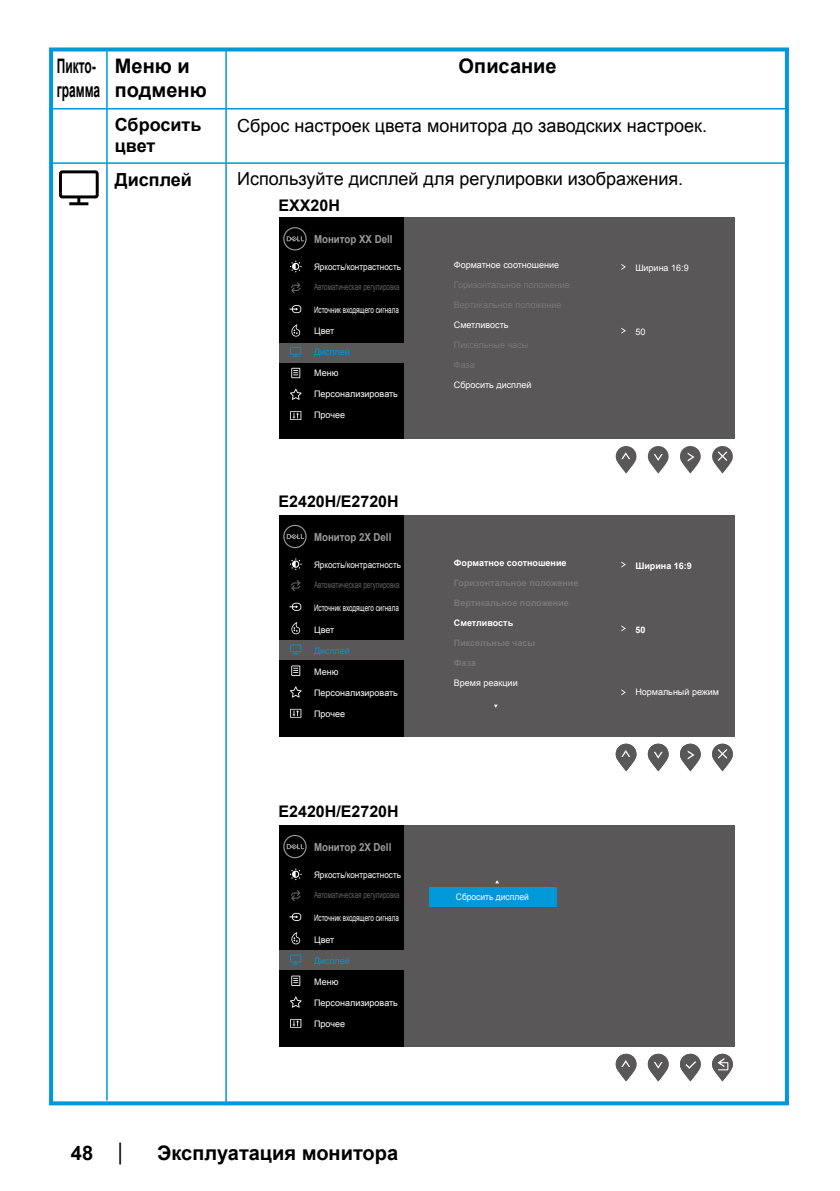
<style>
.page{position:relative;width:840px;height:1191px;background:#fff}
.page>*{position:absolute;margin:0;border:0;box-sizing:border-box;transform-origin:0 0}
.t1{font:700 20px/24px "Arial";color:#000}
.t2{font:700 20px/24px "Arial";color:#000;scale:.6 1}
.t3{font:18px "Arial";color:#000}
.t4{font:700 18px/21.6px "Arial";color:#000}
.t5{font:700 16px "Arial";color:#000}
.t6{font:700 11px "Arial";color:#9b9b9b;scale:.88 1}
.t7{font:9px "Arial";color:#fff}
.t8{font:9px "Arial";color:#636363;scale:.7 1}
.t9{font:9px "Arial";color:#fff;scale:.7 1}
.t10{font:9px "Arial";color:#fff;scale:.9 1}
.t11{font:9px "Arial";color:#787878}
.t12{font:700 9px "Arial";color:#787878}
.t13{font:700 9px "Arial";color:#fff}
.t14{font:9px "Arial";color:#0098d9}
.t15{font:9px "Arial";color:#fff;scale:.94 1}
.s1{font-weight:400;font-size:18px}
</style>
<div class="page">
<hr style="left:53px;top:162px;width:734px;height:2px;background:#0098d9">
<hr style="left:69px;top:202px;width:19px;height:3px;background:#000">
<svg style="left:59px;top:170px;width:40px;height:34px"></svg>
<svg style="left:680px;top:446px;width:20px;height:27px"></svg>
<svg style="left:712px;top:446px;width:20px;height:27px"></svg>
<svg style="left:647px;top:446px;width:21px;height:27px"></svg>
<svg style="left:615px;top:446px;width:21px;height:27px"></svg>
<div style="left:279px;top:218px;width:455px;height:221px;background:#595757"></div>
<div style="left:279px;top:218px;width:125px;height:221px;background:#000"></div>
<div style="left:279px;top:343px;width:125px;height:19px;background:#595757"></div>
<svg style="left:283px;top:227px;width:23px;height:23px"></svg>
<svg style="left:290px;top:261px;width:11px;height:11px"></svg>
<svg style="left:291px;top:282px;width:9px;height:11px"></svg>
<svg style="left:291px;top:324px;width:9px;height:12px"></svg>
<svg style="left:290px;top:347px;width:11px;height:9px"></svg>
<svg style="left:291px;top:368px;width:9px;height:10px"></svg>
<svg style="left:290px;top:389px;width:11px;height:11px"></svg>
<svg style="left:290px;top:411px;width:11px;height:9px"></svg>
<svg style="left:289px;top:305px;width:12px;height:8px"></svg>
<svg style="left:621px;top:264px;width:4px;height:6px"></svg>
<svg style="left:621px;top:328px;width:4px;height:6px"></svg>
<hr style="left:51px;top:108px;width:736px;height:1px;background:#0098d9">
<hr style="left:106px;top:51px;width:2px;height:1049px;background:#0098d9">
<hr style="left:225px;top:50px;width:2px;height:1055px;background:#0098d9">
<svg style="left:784px;top:51px;width:4px;height:1050px;fill:#0098d9"></svg>
<svg style="left:49px;top:51px;width:4px;height:1050px;fill:#0098d9"></svg>
<svg style="left:49px;top:47px;width:739px;height:4px;fill:#0098d9"></svg>
<svg style="left:49px;top:1101px;width:739px;height:4px;fill:#0098d9"></svg>
<svg style="left:712px;top:743px;width:20px;height:28px"></svg>
<svg style="left:647px;top:743px;width:21px;height:28px"></svg>
<svg style="left:615px;top:743px;width:21px;height:28px"></svg>
<div style="left:279px;top:515px;width:455px;height:221px;background:#595757"></div>
<div style="left:279px;top:515px;width:125px;height:221px;background:#000"></div>
<div style="left:279px;top:640px;width:125px;height:20px;background:#595757"></div>
<svg style="left:283px;top:525px;width:23px;height:23px"></svg>
<svg style="left:290px;top:558px;width:11px;height:12px"></svg>
<svg style="left:291px;top:580px;width:9px;height:11px"></svg>
<svg style="left:291px;top:622px;width:9px;height:12px"></svg>
<svg style="left:290px;top:644px;width:11px;height:10px"></svg>
<svg style="left:291px;top:665px;width:9px;height:11px"></svg>
<svg style="left:290px;top:686px;width:11px;height:11px"></svg>
<svg style="left:290px;top:709px;width:11px;height:8px"></svg>
<svg style="left:289px;top:603px;width:12px;height:8px"></svg>
<svg style="left:621px;top:561px;width:4px;height:6px"></svg>
<svg style="left:621px;top:625px;width:4px;height:6px"></svg>
<svg style="left:621px;top:689px;width:4px;height:6px"></svg>
<svg style="left:647px;top:1053px;width:21px;height:28px"></svg>
<svg style="left:615px;top:1053px;width:21px;height:28px"></svg>
<div style="left:279px;top:825px;width:455px;height:221px;background:#595757"></div>
<div style="left:279px;top:825px;width:125px;height:221px;background:#000"></div>
<div style="left:279px;top:950px;width:125px;height:20px;background:#595757"></div>
<svg style="left:283px;top:835px;width:23px;height:23px"></svg>
<svg style="left:290px;top:868px;width:11px;height:12px"></svg>
<svg style="left:291px;top:890px;width:9px;height:11px"></svg>
<svg style="left:291px;top:932px;width:9px;height:12px"></svg>
<svg style="left:290px;top:954px;width:11px;height:10px"></svg>
<svg style="left:291px;top:975px;width:9px;height:11px"></svg>
<svg style="left:290px;top:996px;width:11px;height:11px"></svg>
<svg style="left:290px;top:1019px;width:11px;height:8px"></svg>
<svg style="left:289px;top:913px;width:12px;height:8px"></svg>
<div style="left:428px;top:887px;width:128px;height:19px;background:#0098d9"></div>
<svg style="left:712px;top:1053px;width:20px;height:28px"></svg>
<svg style="left:680px;top:743px;width:20px;height:28px"></svg>
<svg style="left:680px;top:1053px;width:20px;height:28px"></svg>
<h1 class="t2" style="left:57px;top:54px;width:74px">Пикто&shy;грамма</h1>
<h1 class="t1" style="left:115px;top:54px;width:93px">Меню и подменю</h1>
<h1 class="t1" style="left:458px;top:54px;width:99px">Описание</h1>
<h2 class="t4" style="left:115px;top:114px;width:88px">Сбросить цвет</h2>
<h2 class="t4" style="left:115px;top:169px;width:79px">Дисплей</h2>
<h2 class="t3" style="left:237px;top:114px;width:471px">Сброс настроек цвета монитора до заводских настроек.</h2>
<h2 class="t3" style="left:237px;top:167px;width:447px">Используйте дисплей для регулировки изображения.</h2>
<h3 class="t5" style="left:278px;top:194px;width:63px">EXX20H</h3>
<p class="t6" style="left:314px;top:231px;width:90px">Монитор ХХ Dell</p>
<p class="t10" style="left:314px;top:261px;width:98px">Яркость/контрастность</p>
<p class="t8" style="left:314px;top:281px;width:124px">Автоматическая регулировка</p>
<p class="t9" style="left:314px;top:304px;width:122px">Источник входящего сигнала</p>
<p class="t7" style="left:314px;top:325px;width:22px">Цвет</p>
<p class="t14" style="left:314px;top:346px;width:37px">Дисплей</p>
<p class="t7" style="left:314px;top:367px;width:26px">Меню</p>
<p class="t7" style="left:314px;top:388px;width:85px">Персонализировать</p>
<p class="t7" style="left:314px;top:409px;width:32px">Прочее</p>
<h3 class="t5" style="left:278px;top:490px;width:122px">E2420H/E2720H</h3>
<p class="t6" style="left:314px;top:529px;width:89px">Монитор 2X Dell</p>
<p class="t10" style="left:314px;top:558px;width:98px">Яркость/контрастность</p>
<p class="t8" style="left:314px;top:579px;width:124px">Автоматическая регулировка</p>
<p class="t9" style="left:314px;top:602px;width:122px">Источник входящего сигнала</p>
<p class="t7" style="left:314px;top:623px;width:22px">Цвет</p>
<p class="t14" style="left:314px;top:644px;width:37px">Дисплей</p>
<p class="t7" style="left:314px;top:666px;width:26px">Меню</p>
<p class="t7" style="left:314px;top:687px;width:85px">Персонализировать</p>
<p class="t7" style="left:314px;top:708px;width:32px">Прочее</p>
<h3 class="t5" style="left:278px;top:800px;width:122px">E2420H/E2720H</h3>
<p class="t6" style="left:314px;top:839px;width:89px">Монитор 2X Dell</p>
<p class="t10" style="left:314px;top:868px;width:98px">Яркость/контрастность</p>
<p class="t8" style="left:314px;top:889px;width:124px">Автоматическая регулировка</p>
<p class="t9" style="left:314px;top:912px;width:122px">Источник входящего сигнала</p>
<p class="t7" style="left:314px;top:933px;width:22px">Цвет</p>
<p class="t14" style="left:314px;top:954px;width:37px">Дисплей</p>
<p class="t7" style="left:314px;top:976px;width:26px">Меню</p>
<p class="t7" style="left:314px;top:997px;width:85px">Персонализировать</p>
<p class="t7" style="left:314px;top:1018px;width:32px">Прочее</p>
<p class="t7" style="left:453px;top:259px;width:107px">Форматное соотношение</p>
<p class="t11" style="left:453px;top:279px;width:117px">Горизонтальное положение</p>
<p class="t11" style="left:453px;top:299px;width:109px">Вертикальное положение</p>
<p class="t7" style="left:453px;top:319px;width:56px">Сметливость</p>
<p class="t11" style="left:453px;top:339px;width:76px">Пиксельные часы</p>
<p class="t11" style="left:453px;top:359px;width:22px">Фаза</p>
<p class="t7" style="left:453px;top:379px;width:79px">Сбросить дисплей</p>
<p class="t13" style="left:453px;top:556px;width:114px">Форматное соотношение</p>
<p class="t12" style="left:453px;top:576px;width:126px">Горизонтальное положение</p>
<p class="t12" style="left:453px;top:596px;width:116px">Вертикальное положение</p>
<p class="t13" style="left:453px;top:616px;width:61px">Сметливость</p>
<p class="t12" style="left:453px;top:636px;width:83px">Пиксельные часы</p>
<p class="t12" style="left:453px;top:656px;width:24px">Фаза</p>
<p class="t7" style="left:453px;top:677px;width:65px">Время реакции</p>
<p class="t15" style="left:455px;top:891px;width:79px">Сбросить дисплей</p>
<p class="t7" style="left:635px;top:262px;width:55px">Ширина 16:9</p>
<p class="t7" style="left:635px;top:326px;width:12px">50</p>
<p class="t13" style="left:635px;top:559px;width:58px">Ширина 16:9</p>
<p class="t13" style="left:635px;top:623px;width:12px">50</p>
<p class="t7" style="left:635px;top:686px;width:85px">Нормальный режим</p>
<h1 class="t1" style="left:71px;top:1140px;width:57px">48 <span class="s1">│</span></h1>
<h1 class="t1" style="left:157px;top:1140px;width:242px">Эксплуатация монитора</h1>
</div>
